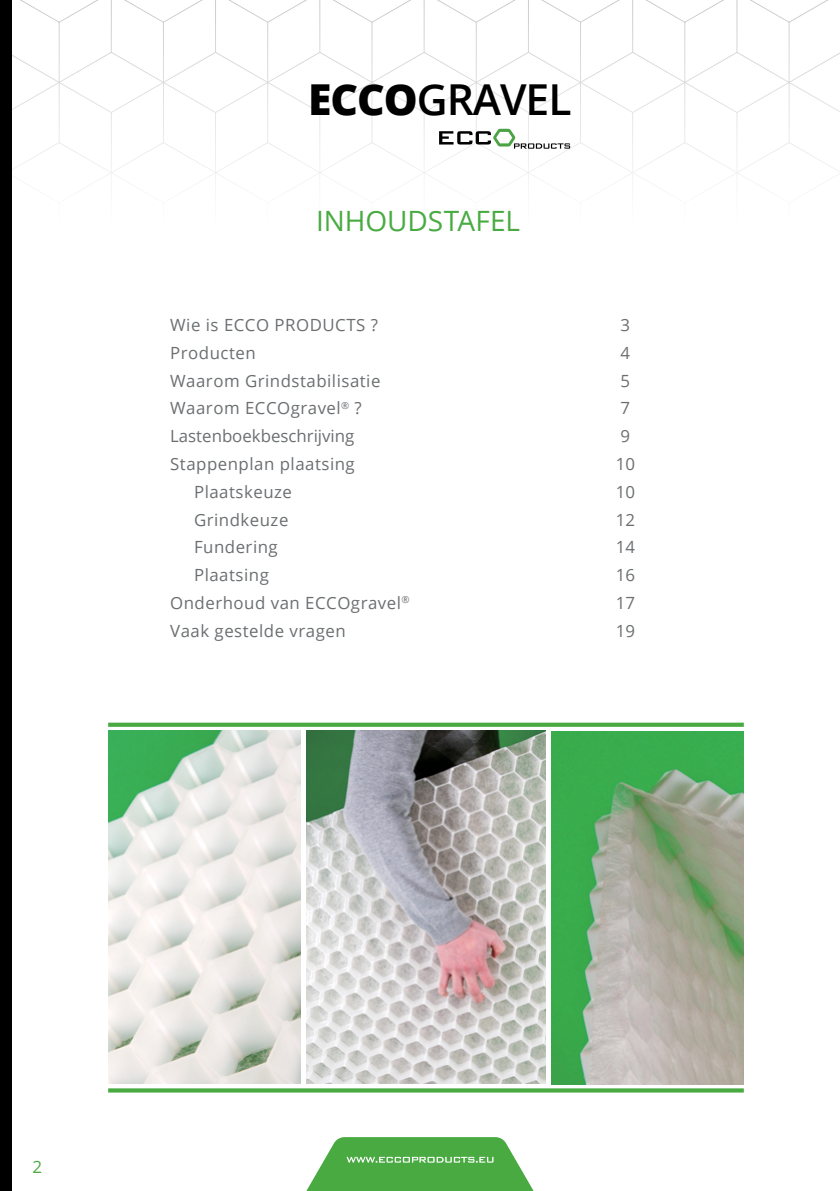
<style>
.page{position:relative;width:840px;height:1191px;background:#fff}
.page>*{position:absolute;margin:0;border:0;box-sizing:border-box;transform-origin:0 0}
.t1{font:600 42.6px "Open Sans";letter-spacing:-.025em;color:#000}
.t2{font:28px "Open Sans";letter-spacing:-.005em;color:#49aa42}
.t3{font:17px "Open Sans";color:#49aa42}
.t4{font:16.8px "Open Sans";letter-spacing:.03em;color:#6b6e70}
.t5{font:16.8px "Open Sans";color:#6b6e70}
.s1{font-weight:800}
</style>
<div class="page">
<div style="left:0;top:0;width:12px;height:1191px;background:#000"></div>
<svg style="left:12px;top:0;width:827px;height:183px"></svg>
<svg style="left:306px;top:1137px;width:228px;height:54px;background:#67b862"></svg>
<img style="left:108px;top:731px;width:192px;height:352px">
<img style="left:306px;top:731px;width:239px;height:352px">
<img style="left:551px;top:731px;width:192px;height:353px">
<div style="left:108px;top:722px;width:635px;height:5px;background:#49aa42"></div>
<svg style="left:108px;top:1088px;width:635px;height:4px;background:#59b153"></svg>
<h1 class="t1" style="left:308px;top:70px;width:264px"><span class="s1">ECCO</span>GRAVEL</h1>
<p class="t2" style="left:316px;top:202px;width:205px">INHOUDSTAFEL</p>
<p class="t4" style="left:170px;top:313px;width:209px">Wie is ECCO PRODUCTS ?</p>
<p class="t4" style="left:620px;top:313px;width:11px">3</p>
<p class="t4" style="left:170px;top:341px;width:87px">Producten</p>
<p class="t4" style="left:620px;top:341px;width:11px">4</p>
<p class="t4" style="left:170px;top:369px;width:212px">Waarom Grindstabilisatie</p>
<p class="t4" style="left:620px;top:369px;width:11px">5</p>
<p class="t4" style="left:170px;top:397px;width:193px">Waarom ECCOgravel<sup>®</sup> ?</p>
<p class="t4" style="left:620px;top:397px;width:11px">7</p>
<p class="t5" style="left:170px;top:424px;width:186px">Lastenboekbeschrijving</p>
<p class="t4" style="left:620px;top:424px;width:11px">9</p>
<p class="t4" style="left:170px;top:452px;width:186px">Stappenplan plaatsing</p>
<p class="t4" style="left:615px;top:452px;width:21px">10</p>
<p class="t4" style="left:194px;top:480px;width:99px">Plaatskeuze</p>
<p class="t4" style="left:615px;top:480px;width:21px">10</p>
<p class="t4" style="left:194px;top:508px;width:96px">Grindkeuze</p>
<p class="t4" style="left:615px;top:508px;width:21px">12</p>
<p class="t4" style="left:194px;top:536px;width:85px">Fundering</p>
<p class="t4" style="left:615px;top:536px;width:21px">14</p>
<p class="t4" style="left:194px;top:563px;width:76px">Plaatsing</p>
<p class="t4" style="left:615px;top:563px;width:21px">16</p>
<p class="t4" style="left:170px;top:591px;width:241px">Onderhoud van ECCOgravel<sup>®</sup></p>
<p class="t4" style="left:615px;top:591px;width:21px">17</p>
<p class="t4" style="left:170px;top:619px;width:177px">Vaak gestelde vragen</p>
<p class="t4" style="left:615px;top:619px;width:21px">19</p>
<p class="t3" style="left:32px;top:1154px;width:11px">2</p>
</div>
